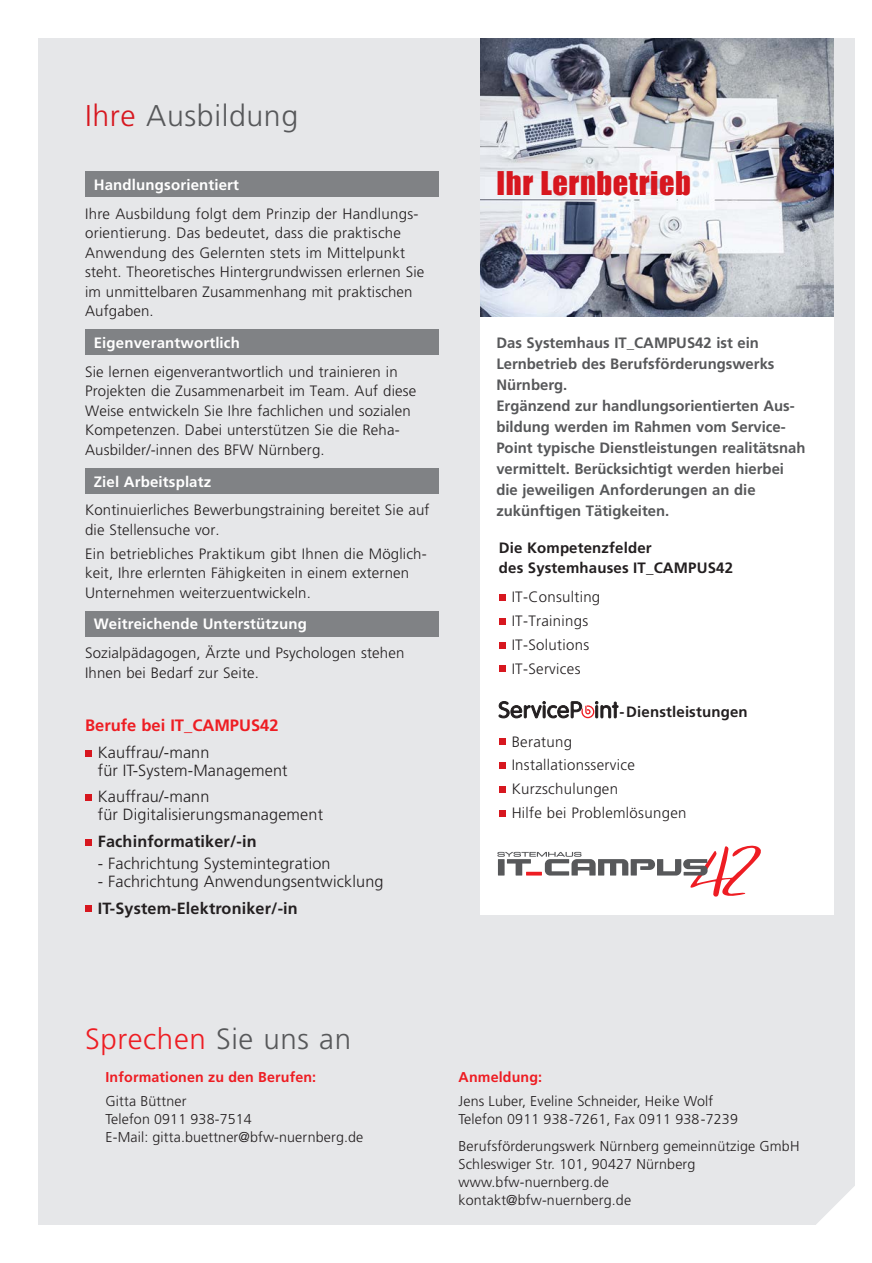
<style>
.page{position:relative;width:872px;height:1263px;background:#fff}
.page>*{position:absolute;margin:0;border:0;box-sizing:border-box;transform-origin:0 0}
.t1{font:300 30px "Frutiger";letter-spacing:.02em;color:#57585a}
.t2{font:30px "Impact";letter-spacing:.02em;color:#d7171f}
.t3{font:300 29.25px "Frutiger";letter-spacing:.02em;color:#ee1d23}
.t4{font:700 16.5px "Frutiger";color:#ee1d23}
.t5{font:300 16.2px/18px "Frutiger";letter-spacing:.01em;color:#231f20}
.t6{font:700 16.2px "Frutiger";letter-spacing:.01em;color:#231f20}
.t7{font:300 15px/19.5px "Frutiger";letter-spacing:.01em;color:#231f20}
.t8{font:700 15px/21px "Frutiger";color:#57585a}
.t9{font:700 15px "Frutiger";letter-spacing:.01em;color:#fff}
.t10{font:700 15px/19.5px "Frutiger";letter-spacing:.01em;color:#231f20}
.t11{font:300 14.25px/18px "Frutiger";letter-spacing:.01em;color:#231f20}
.t12{font:700 14.25px "Frutiger";letter-spacing:.01em;color:#ee1d23}
.s1{color:#d7171f}
.s2{color:#57585a}
</style>
<div class="page">
<div style="left:38px;top:38px;width:817px;height:1187px;background:#e6e7e9"></div>
<svg style="left:816px;top:1186px;width:39px;height:39px"></svg>
<div style="left:480px;top:38px;width:353px;height:876px;background:#fff"></div>
<img style="left:480px;top:38px;width:353px;height:279px">
<div style="left:85px;top:171px;width:353px;height:26px;background:#808285"></div>
<div style="left:85px;top:468px;width:353px;height:25px;background:#808285"></div>
<div style="left:85px;top:329px;width:353px;height:26px;background:#808285"></div>
<div style="left:499px;top:594px;width:6px;height:7px;background:#d7171f"></div>
<svg style="left:499px;top:618px;width:6px;height:6px"></svg>
<svg style="left:499px;top:642px;width:6px;height:6px"></svg>
<div style="left:499px;top:665px;width:6px;height:7px;background:#d7171f"></div>
<div style="left:499px;top:738px;width:6px;height:7px;background:#d7171f"></div>
<div style="left:499px;top:762px;width:6px;height:7px;background:#d7171f"></div>
<svg style="left:499px;top:786px;width:6px;height:6px"></svg>
<svg style="left:499px;top:810px;width:6px;height:6px"></svg>
<svg style="left:499px;top:701px;width:119px;height:17px"></svg>
<svg style="left:85px;top:750px;width:6px;height:6px"></svg>
<div style="left:85px;top:794px;width:6px;height:7px;background:#d7171f"></div>
<svg style="left:85px;top:839px;width:6px;height:6px"></svg>
<svg style="left:85px;top:906px;width:6px;height:6px"></svg>
<div style="left:85px;top:611px;width:353px;height:25px;background:#808285"></div>
<svg style="left:497px;top:845px;width:264px;height:52px"></svg>
<h1 class="t1" style="left:85px;top:99px;width:215px"><span class="s1">Ihre</span> Ausbildung</h1>
<p class="t9" style="left:94px;top:176px;width:147px">Handlungsorientiert</p>
<p class="t7" style="left:85px;top:204px;width:341px">Ihre Ausbildung folgt dem Prinzip der Handlungs&shy;orientierung. Das bedeutet, dass die praktische Anwendung des Gelernten stets im Mittelpunkt steht. Theoretisches Hintergrundwissen erlernen Sie im unmittelbaren Zusammenhang mit praktischen Aufgaben.</p>
<p class="t9" style="left:94px;top:334px;width:148px">Eigenverantwortlich</p>
<p class="t7" style="left:85px;top:362px;width:333px">Sie lernen eigenverantwortlich und trainieren in Projekten die Zusammenarbeit im Team. Auf diese Weise entwickeln Sie Ihre fachlichen und sozialen Kompetenzen. Dabei unterstützen Sie die Reha-Ausbilder/-innen des BFW Nürnberg.</p>
<p class="t9" style="left:94px;top:473px;width:119px">Ziel Arbeitsplatz</p>
<p class="t7" style="left:85px;top:501px;width:346px">Kontinuierliches Bewerbungstraining bereitet Sie auf die Stellensuche vor.</p>
<p class="t7" style="left:85px;top:544px;width:343px">Ein betriebliches Praktikum gibt Ihnen die Möglich&shy;keit, Ihre erlernten Fähigkeiten in einem externen<br>Unternehmen weiterzuentwickeln.</p>
<p class="t9" style="left:94px;top:615px;width:215px">Weitreichende Unterstützung</p>
<p class="t7" style="left:85px;top:643px;width:321px">Sozialpädagogen, Ärzte und Psychologen stehen<br>Ihnen bei Bedarf zur Seite.</p>
<p class="t4" style="left:85px;top:715px;width:195px">Berufe bei IT_CAMPUS42</p>
<p class="t5" style="left:98px;top:743px;width:191px">Kauffrau/-mann<br>für IT-System-Management</p>
<p class="t5" style="left:98px;top:788px;width:227px">Kauffrau/-mann<br>für Digitalisierungsmanagement</p>
<p class="t6" style="left:98px;top:832px;width:160px">Fachinformatiker/-in</p>
<p class="t5" style="left:98px;top:855px;width:234px">- Fachrichtung Systemintegration</p>
<p class="t5" style="left:98px;top:873px;width:287px">- Fachrichtung Anwendungsentwicklung</p>
<p class="t6" style="left:98px;top:898px;width:201px">IT-System-Elektroniker/-in</p>
<h1 class="t2" style="left:496px;top:165px;width:196px">Ihr Lernbetrieb</h1>
<p class="t8" style="left:496px;top:332px;width:311px">Das Systemhaus IT_CAMPUS42 ist ein Lernbetrieb des Berufsförderungswerks Nürnberg.<br>Ergänzend zur handlungsorientierten Aus&shy;bildung werden im Rahmen vom Service-Point typische Dienstleistungen realitätsnah vermittelt. Berücksichtigt werden hierbei die jeweiligen Anforderungen an die zukünftigen Tätigkeiten.</p>
<p class="t10" style="left:499px;top:538px;width:236px">Die Kompetenzfelder<br>des Systemhauses IT_CAMPUS42</p>
<p class="t7" style="left:511px;top:585px;width:90px;line-height:23.7px">IT-Consulting<br>IT-Trainings<br>IT-Solutions<br>IT-Services</p>
<p class="t10" style="left:619px;top:702px;width:130px">-Dienstleistungen</p>
<p class="t7" style="left:511px;top:730px;width:176px;line-height:23.7px">Beratung<br>Installationsservice<br>Kurzschulungen<br>Hilfe bei Problemlösungen</p>
<h2 class="t3" style="left:85px;top:1023px;width:267px">Sprechen <span class="s2">Sie uns an</span></h2>
<p class="t12" style="left:105px;top:1068px;width:212px">Informationen zu den Berufen:</p>
<p class="t11" style="left:105px;top:1092px;width:259px">Gitta Büttner<br>Telefon 0911 938-7514<br>E-Mail: gitta.buettner@bfw-nuernberg.de</p>
<p class="t12" style="left:458px;top:1068px;width:85px">Anmeldung:</p>
<p class="t11" style="left:458px;top:1092px;width:281px">Jens Luber, Eveline Schneider, Heike Wolf<br>Telefon 0911 938-7261, Fax 0911 938-7239</p>
<p class="t11" style="left:458px;top:1137px;width:342px">Berufsförderungswerk Nürnberg gemeinnützige GmbH Schleswiger Str. 101, 90427 Nürnberg www.bfw-nuernberg.de<br>kontakt@bfw-nuernberg.de</p>
</div>
